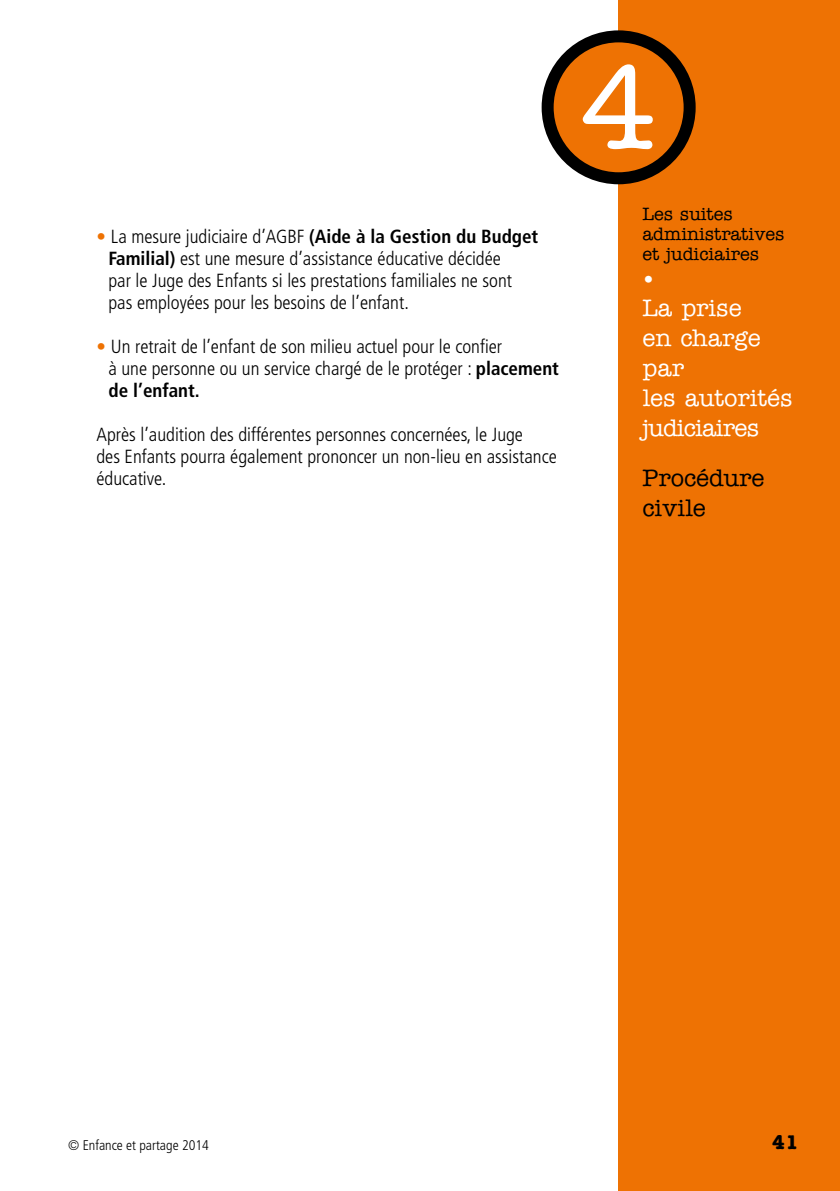
<style>
.page{position:relative;width:840px;height:1191px;background:#fff}
.page>*{position:absolute;margin:0;border:0;box-sizing:border-box;transform-origin:0 0}
.t1{font:500 119.2px "American Typewriter";color:#fff}
.t2{font:500 24px/30px "American Typewriter";color:#fff}
.t3{font:500 24px/30px "American Typewriter";color:#000}
.t4{font:700 20px "American Typewriter";color:#000}
.t5{font:500 20px "American Typewriter";color:#fff}
.t6{font:300 condensed 19px/22px "Frutiger";color:#000}
.t7{font:500 18px/20px "American Typewriter";color:#000}
.t8{font:300 condensed 14px "Frutiger";color:#000}
.s1{font-weight:700;color:#ee7203}
.s2{font-weight:700}
</style>
<div class="page">
<div style="left:618px;top:0;width:221px;height:1191px;background:#ee7203"></div>
<div style="left:547px;top:36px;width:142px;height:142px;background:#ee7203;border-radius:50%"></div>
<div style="left:541px;top:30px;width:154px;height:154px;border:12px solid #000;border-radius:50%"></div>
<p class="t6" style="left:108px;top:225px;width:431px;text-indent:-12px"><span class="s1">•</span> La mesure judiciaire d’AGBF <span class="s2">(Aide à la Gestion du Budget Familial)</span> est une mesure d’assistance éducative décidée<br>par le Juge des Enfants si les prestations familiales ne sont pas employées pour les besoins de l’enfant.</p>
<p class="t6" style="left:108px;top:335px;width:451px;text-indent:-12px"><span class="s1">•</span> Un retrait de l’enfant de son milieu actuel pour le confier<br>à une personne ou un service chargé de le protéger : <span class="s2">placement de l’enfant.</span></p>
<p class="t6" style="left:96px;top:423px;width:461px">Après l’audition des différentes personnes concernées, le Juge<br>des Enfants pourra également prononcer un non-lieu en assistance éducative.</p>
<h1 class="t1" style="left:579px;top:41px;width:80px">4</h1>
<p class="t7" style="left:642px;top:204px;width:143px">Les suites administratives et judiciaires</p>
<p class="t5" style="left:642px;top:268px;width:13px">•</p>
<p class="t2" style="left:642px;top:293px;width:152px">La prise<br>en charge par<br>les autorités judiciaires</p>
<p class="t3" style="left:642px;top:463px;width:123px">Procédure civile</p>
<p class="t8" style="left:68px;top:1137px;width:142px">© Enfance et partage 2014</p>
<p class="t4" style="left:771px;top:1130px;width:28px">41</p>
</div>
